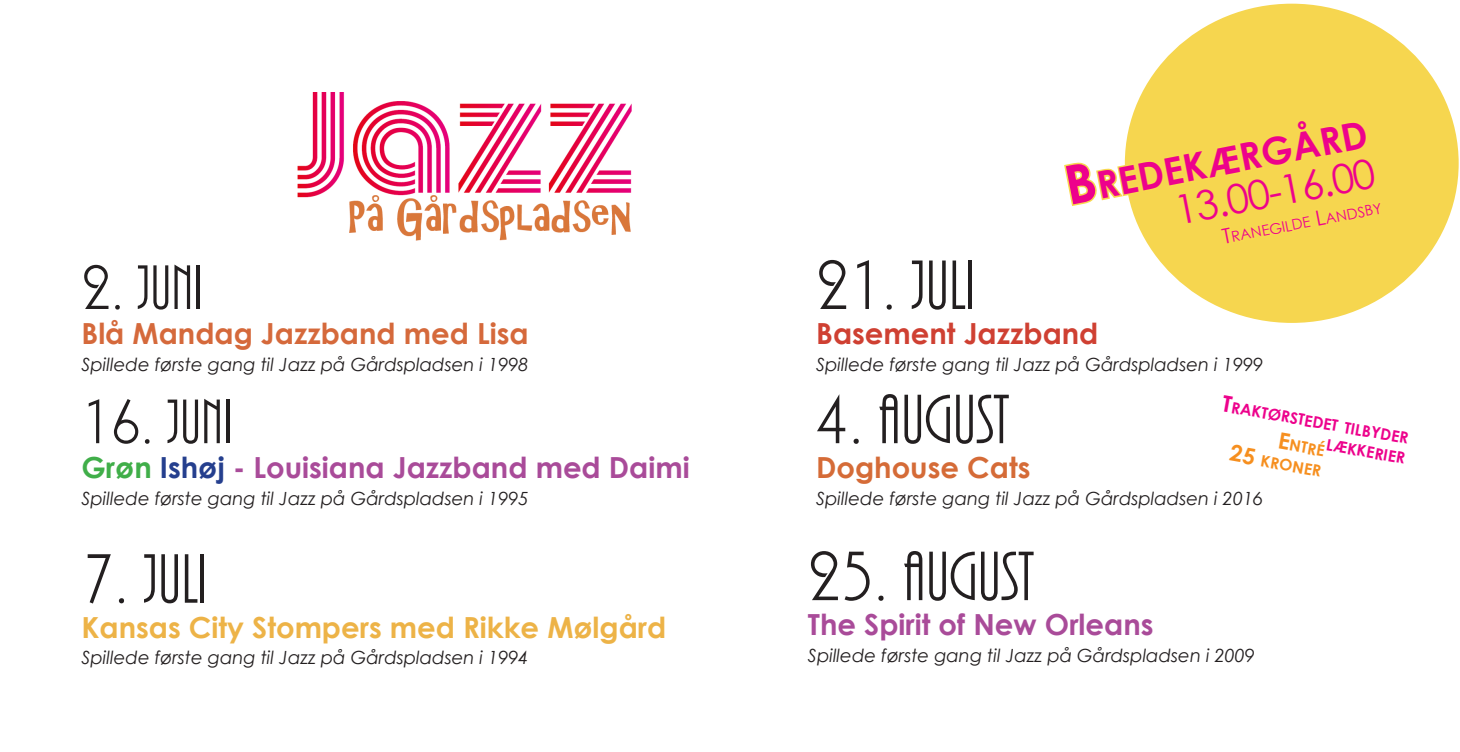
<style>
.page{position:relative;width:1460px;height:752px;background:#fff}
.page>*{position:absolute;margin:0;border:0;box-sizing:border-box;transform-origin:0 0}
.t1{font:72.5px "ARBONNIE";color:#231f20}
.t2{font:65.25px "ARBONNIE";color:#231f20}
.t3{font:40.5px "Century Gothic";color:#ed028c}
.t4{font:700 37.75px "Century Gothic";color:#ed028c}
.t5{font:700 29px "Century Gothic";color:#a94b99}
.t6{font:700 29px "Century Gothic";color:#edb347}
.t7{font:700 29px "Century Gothic";color:#d5693b}
.t8{font:700 29px "Century Gothic";color:#cf4032}
.t9{font:700 29px "Century Gothic";color:#d56b37}
.t10{font:italic 18.25px "Century Gothic";color:#231f20}
.t11{font:700 15.75px/20.2px "Century Gothic";color:#ed028c;text-align:right}
.t12{font:700 15.75px/20.2px "Century Gothic";color:#f68f1f;text-align:right}
.t13{font:14.75px "Century Gothic";color:#ed028c}
.s1{color:#40ae49}
.s2{color:#253f8e}
.s3{font-size:54px}
.s4{font-size:21px}
.s5{font-size:22.5px}
</style>
<div class="page">
<img style="left:297px;top:92px;width:335px;height:149px">
<div style="left:1125px;top:4px;width:334px;height:319px;background:#f6d64f;border-radius:50%"></div>
<svg style="left:1064px;top:117px;width:99px;height:148px"></svg>
<p class="t2" style="left:81px;top:254px;width:123px">2. JUNI</p>
<p class="t7" style="left:81px;top:311px;width:449px">Blå Mandag Jazzband med Lisa</p>
<p class="t10" style="left:81px;top:351px;width:448px">Spillede første gang til Jazz på Gårdspladsen i 1998</p>
<p class="t2" style="left:81px;top:388px;width:152px">16. JUNI</p>
<p class="t5" style="left:81px;top:445px;width:610px"><span class="s1">Grøn</span> <span class="s2">Ishøj</span> - Louisiana Jazzband med Daimi</p>
<p class="t10" style="left:81px;top:485px;width:448px">Spillede første gang til Jazz på Gårdspladsen i 1995</p>
<p class="t1" style="left:81px;top:542px;width:128px">7. JULI</p>
<p class="t6" style="left:81px;top:604px;width:586px">Kansas City Stompers med Rikke Mølgård</p>
<p class="t10" style="left:81px;top:644px;width:448px">Spillede første gang til Jazz på Gårdspladsen i 1994</p>
<p class="t4" style="left:1061px;top:163px;width:308px;rotate:-11deg"><span class="s3">B</span>redekærgård</p>
<p class="t3" style="left:1170px;top:183px;width:205px;rotate:-11deg">13.00-16.00</p>
<p class="t13" style="left:1221px;top:228px;width:163px;rotate:-11deg"><span class="s4">T</span>ranegilde <span class="s4">L</span>andsby</p>
<p class="t1" style="left:816px;top:248px;width:161px">21. JULI</p>
<p class="t8" style="left:816px;top:311px;width:284px">Basement Jazzband</p>
<p class="t10" style="left:816px;top:351px;width:448px">Spillede første gang til Jazz på Gårdspladsen i 1999</p>
<p class="t1" style="left:816px;top:382px;width:195px">4. AUGUST</p>
<p class="t9" style="left:816px;top:445px;width:216px">Doghouse Cats</p>
<p class="t10" style="left:816px;top:485px;width:448px">Spillede første gang til Jazz på Gårdspladsen i 2016</p>
<p class="t11" style="left:1224px;top:394px;width:191px;rotate:10deg"><span class="s5">T</span>raktørstedet tilbyder lækkerier</p>
<p class="t12" style="left:1235px;top:424px;width:94px;rotate:10deg"><span class="s5">E</span>ntré<br><span class="s5">25</span> kroner</p>
<p class="t1" style="left:808px;top:539px;width:228px">25. AUGUST</p>
<p class="t5" style="left:808px;top:602px;width:347px">The Spirit of New Orleans</p>
<p class="t10" style="left:808px;top:642px;width:448px">Spillede første gang til Jazz på Gårdspladsen i 2009</p>
</div>
